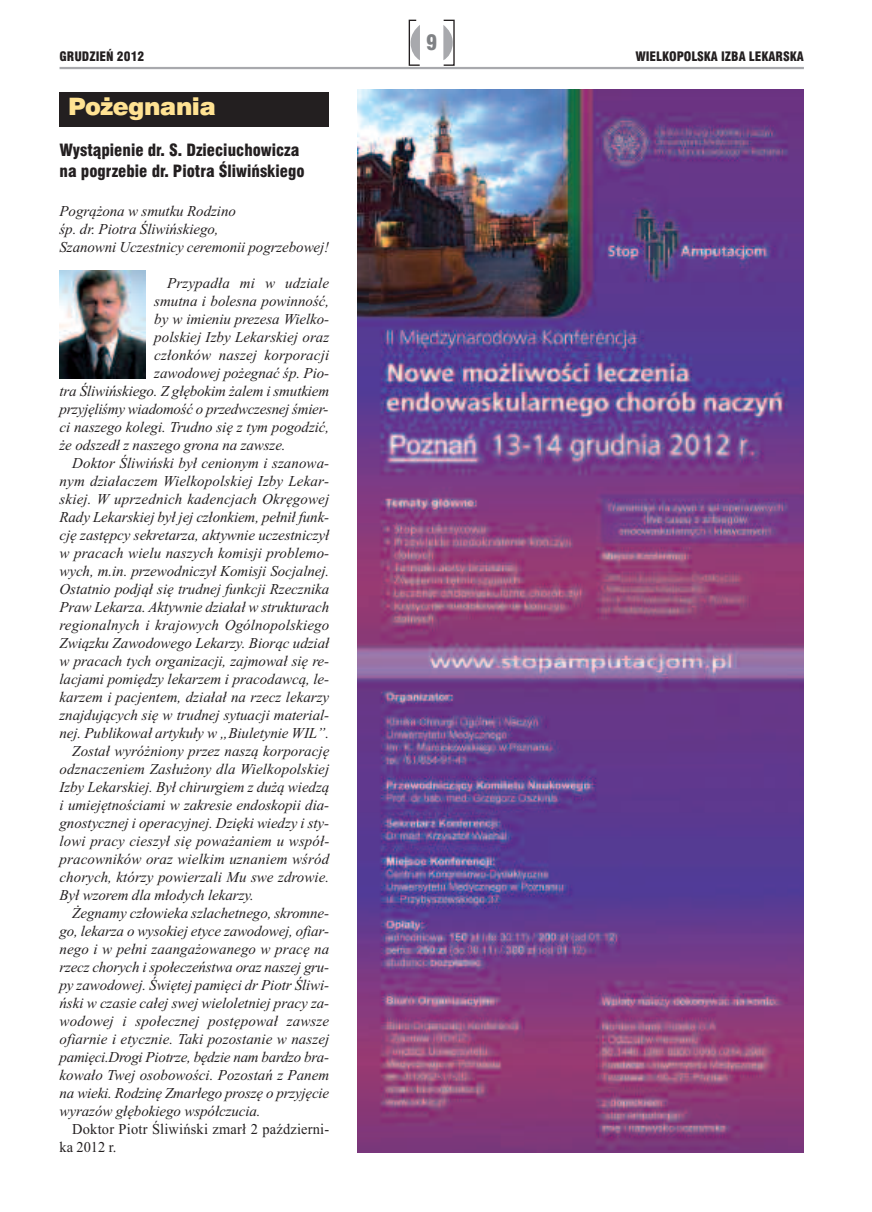
<style>
.page{position:relative;width:872px;height:1212px;background:#fff}
.page>*{position:absolute;margin:0;border:0;box-sizing:border-box;transform-origin:0 0}
.t1{font:24px "Swis 721 Blk EU";letter-spacing:-.02em;color:#ffe292}
.t2{font:21px "Swis 721 Blk Cn EU";color:#808285}
.t3{font:16.5px/21px "Swis 721 Blk Cn EU";color:#231f20}
.t4{font:italic 15px/18px "Times New Roman";letter-spacing:-.005em;color:#231f20}
.t5{font:15px/18px "Times New Roman";letter-spacing:.015em;color:#231f20;scale:.96 1}
.t6{font:12.75px "Swis 721 Blk Cn EU";color:#231f20}
</style>
<div class="page">
<svg style="left:443px;top:25px;width:10px;height:35px"></svg>
<svg style="left:408px;top:19px;width:12px;height:47px"></svg>
<hr style="left:60px;top:67px;width:744px;height:2px;background:#a8a9ad">
<img style="left:357px;top:89px;width:447px;height:1063px">
<div style="left:60px;top:92px;width:269px;height:34px;background:#231f20"></div>
<img style="left:60px;top:270px;width:86px;height:108px">
<h2 class="t2" style="left:426px;top:30px;width:13px">9</h2>
<p class="t6" style="left:60px;top:48px;width:86px">GRUDZIEŃ 2012</p>
<p class="t6" style="left:635px;top:48px;width:170px">WIELKOPOLSKA IZBA LEKARSKA</p>
<h1 class="t1" style="left:68px;top:91px;width:150px">Pożegnania</h1>
<p class="t3" style="left:60px;top:141px;width:246px">Wystąpienie dr. S. Dzieciuchowicza na pogrzebie dr. Piotra Śliwińskiego</p>
<p class="t4" style="left:60px;top:202px;width:271px">Pogrążona w smutku Rodzino<br>śp. dr. Piotra Śliwińskiego,<br>Szanowni Uczestnicy ceremonii pogrzebowej!</p>
<p class="t4" style="left:167px;top:274px;width:164px">Przypadła mi w udziale</p>
<p class="t4" style="left:154px;top:292px;width:176px">smutna i bolesna powinność,</p>
<p class="t4" style="left:154px;top:310px;width:176px">by w imieniu prezesa Wielko-</p>
<p class="t4" style="left:154px;top:328px;width:176px">polskiej Izby Lekarskiej oraz</p>
<p class="t4" style="left:154px;top:346px;width:176px">członków naszej korporacji</p>
<p class="t4" style="left:154px;top:364px;width:176px">zawodowej pożegnać śp. Pio-</p>
<p class="t4" style="left:60px;top:382px;width:271px">tra Śliwińskiego. Z głębokim żalem i smutkiem</p>
<p class="t4" style="left:60px;top:400px;width:270px">przyjęliśmy wiadomość o przedwczesnej śmier-</p>
<p class="t4" style="left:60px;top:418px;width:271px">ci naszego kolegi. Trudno się z tym pogodzić,</p>
<p class="t4" style="left:60px;top:436px;width:228px">że odszedł z naszego grona na zawsze.</p>
<p class="t4" style="left:72px;top:454px;width:258px">Doktor Śliwiński był cenionym i szanowa-</p>
<p class="t4" style="left:60px;top:472px;width:271px">nym działaczem Wielkopolskiej Izby Lekar-</p>
<p class="t4" style="left:60px;top:490px;width:271px">skiej. W uprzednich kadencjach Okręgowej</p>
<p class="t4" style="left:60px;top:508px;width:271px">Rady Lekarskiej był jej członkiem, pełnił funk-</p>
<p class="t4" style="left:60px;top:526px;width:271px">cję zastępcy sekretarza, aktywnie uczestniczył</p>
<p class="t4" style="left:60px;top:544px;width:271px">w pracach wielu naszych komisji problemo-</p>
<p class="t4" style="left:60px;top:562px;width:271px">wych, m.in. przewodniczył Komisji Socjalnej.</p>
<p class="t4" style="left:60px;top:580px;width:271px">Ostatnio podjął się trudnej funkcji Rzecznika</p>
<p class="t4" style="left:60px;top:598px;width:271px">Praw Lekarza. Aktywnie działał w strukturach</p>
<p class="t4" style="left:60px;top:616px;width:271px">regionalnych i krajowych Ogólnopolskiego</p>
<p class="t4" style="left:60px;top:634px;width:271px">Związku Zawodowego Lekarzy. Biorąc udział</p>
<p class="t4" style="left:60px;top:652px;width:271px">w pracach tych organizacji, zajmował się re-</p>
<p class="t4" style="left:60px;top:670px;width:271px">lacjami pomiędzy lekarzem i pracodawcą, le-</p>
<p class="t4" style="left:60px;top:688px;width:271px">karzem i pacjentem, działał na rzecz lekarzy</p>
<p class="t4" style="left:60px;top:706px;width:271px">znajdujących się w trudnej sytuacji material-</p>
<p class="t4" style="left:60px;top:724px;width:271px">nej. Publikował artykuły w „Biuletynie WIL”.</p>
<p class="t4" style="left:72px;top:742px;width:258px">Został wyróżniony przez naszą korporację</p>
<p class="t4" style="left:60px;top:760px;width:271px">odznaczeniem Zasłużony dla Wielkopolskiej</p>
<p class="t4" style="left:60px;top:778px;width:271px">Izby Lekarskiej. Był chirurgiem z dużą wiedzą</p>
<p class="t4" style="left:60px;top:796px;width:271px">i umiejętnościami w zakresie endoskopii dia-</p>
<p class="t4" style="left:60px;top:814px;width:271px">gnostycznej i operacyjnej. Dzięki wiedzy i sty-</p>
<p class="t4" style="left:60px;top:832px;width:271px">lowi pracy cieszył się poważaniem u współ-</p>
<p class="t4" style="left:60px;top:850px;width:271px">pracowników oraz wielkim uznaniem wśród</p>
<p class="t4" style="left:60px;top:868px;width:271px">chorych, którzy powierzali Mu swe zdrowie.</p>
<p class="t4" style="left:60px;top:886px;width:196px">Był wzorem dla młodych lekarzy.</p>
<p class="t4" style="left:72px;top:904px;width:258px">Żegnamy człowieka szlachetnego, skromne-</p>
<p class="t4" style="left:60px;top:922px;width:271px">go, lekarza o wysokiej etyce zawodowej, ofiar-</p>
<p class="t4" style="left:60px;top:940px;width:271px">nego i w pełni zaangażowanego w pracę na</p>
<p class="t4" style="left:60px;top:958px;width:271px">rzecz chorych i społeczeństwa oraz naszej gru-</p>
<p class="t4" style="left:60px;top:976px;width:271px">py zawodowej. Świętej pamięci dr Piotr Śliwi-</p>
<p class="t4" style="left:60px;top:994px;width:271px">ński w czasie całej swej wieloletniej pracy za-</p>
<p class="t4" style="left:60px;top:1012px;width:271px">wodowej i społecznej postępował zawsze</p>
<p class="t4" style="left:60px;top:1030px;width:271px">ofiarnie i etycznie. Taki pozostanie w naszej</p>
<p class="t4" style="left:60px;top:1048px;width:271px">pamięci.Drogi Piotrze, będzie nam bardzo bra-</p>
<p class="t4" style="left:60px;top:1066px;width:271px">kowało Twej osobowości. Pozostań z Panem</p>
<p class="t4" style="left:60px;top:1084px;width:271px">na wieki. Rodzinę Zmarłego proszę o przyjęcie</p>
<p class="t4" style="left:60px;top:1102px;width:203px">wyrazów głębokiego współczucia.</p>
<p class="t5" style="left:60px;top:1120px;width:282px;text-indent:13px">Doktor Piotr Śliwiński zmarł 2 październi&shy;ka 2012 r.</p>
</div>
